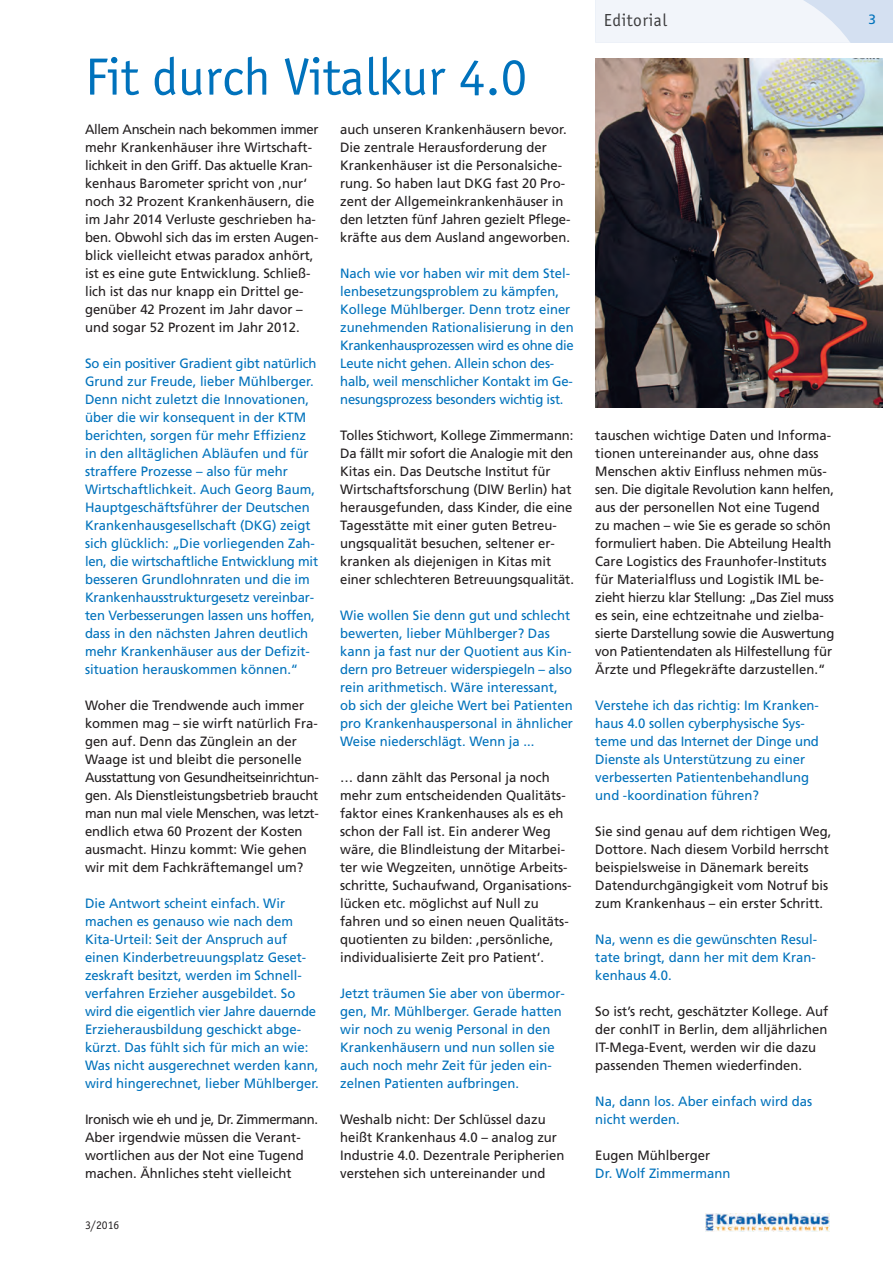
<style>
.page{position:relative;width:893px;height:1263px;background:#fff}
.page>*{position:absolute;margin:0;border:0;box-sizing:border-box;transform-origin:0 0}
.t1{font:54px "Officina Sans";color:#0072bc}
.t2{font:18px "Officina Sans";letter-spacing:.03em;color:#3e3e3f}
.t3{font:13.5px/18px "Frutiger";color:#231f20}
.t4{font:13.5px/18px "Frutiger";color:#0072bc}
.t5{font:12px "Officina Sans";color:#231f20}
</style>
<div class="page">
<div style="left:595px;top:0;width:298px;height:43px;background:#d4e0f1"></div>
<svg style="left:595px;top:0;width:255px;height:43px;background:#eff3f9"></svg>
<img style="left:706px;top:1213px;width:123px;height:18px">
<img style="left:595px;top:59px;width:287px;height:349px">
<h1 class="t1" style="left:85px;top:56px;width:443px">Fit durch Vitalkur 4.0</h1>
<p class="t3" style="left:85px;top:121px;width:235px">Allem Anschein nach bekommen immer mehr Krankenhäuser ihre Wirtschaft&shy;lichkeit in den Griff. Das aktuelle Kran&shy;kenhaus Barometer spricht von ,nur‘ noch 32 Prozent Krankenhäusern, die im Jahr 2014 Verluste geschrieben ha - ben. Obwohl sich das im ersten Augen&shy;blick vielleicht etwas paradox anhört, ist es eine gute Entwicklung. Schließ&shy;lich ist das nur knapp ein Drittel ge - genüber 42 Prozent im Jahr davor – und sogar 52 Prozent im Jahr 2012.</p>
<p class="t4" style="left:85px;top:355px;width:235px">So ein positiver Gradient gibt natürlich Grund zur Freude, lieber Mühlberger.<br>Denn nicht zuletzt die Innovationen, über die wir konsequent in der KTM berichten, sorgen für mehr Effizienz in den alltäglichen Abläufen und für straffere Prozesse – also für mehr Wirtschaftlichkeit. Auch Georg Baum, Hauptgeschäftsführer der Deutschen Krankenhausgesellschaft (DKG) zeigt sich glücklich: „Die vorliegenden Zah&shy;len, die wirtschaftliche Entwicklung mit besseren Grundlohnraten und die im Krankenhausstrukturgesetz vereinbar&shy;ten Verbesserungen lassen uns hoffen, dass in den nächsten Jahren deutlich mehr Krankenhäuser aus der Defizit - situation herauskommen können.“</p>
<p class="t3" style="left:85px;top:697px;width:235px">Woher die Trendwende auch immer kommen mag – sie wirft natürlich Fra - gen auf. Denn das Zünglein an der Waage ist und bleibt die personelle Ausstattung von Gesundheitseinrichtun&shy;gen. Als Dienstleistungsbetrieb braucht man nun mal viele Menschen, was letzt&shy;endlich etwa 60 Prozent der Kosten ausmacht. Hinzu kommt: Wie gehen wir mit dem Fachkräftemangel um?</p>
<p class="t4" style="left:85px;top:895px;width:235px">Die Antwort scheint einfach. Wir machen es genauso wie nach dem Kita-Urteil: Seit der Anspruch auf einen Kinderbetreuungsplatz Geset&shy;zeskraft besitzt, werden im Schnell - verfahren Erzieher ausgebildet. So wird die eigentlich vier Jahre dauernde Erzieherausbildung geschickt abge&shy;kürzt. Das fühlt sich für mich an wie:<br>Was nicht ausgerechnet werden kann, wird hingerechnet, lieber Mühlberger.</p>
<p class="t3" style="left:85px;top:1111px;width:235px">Ironisch wie eh und je, Dr. Zimmermann.<br>Aber irgendwie müssen die Verant&shy;wortlichen aus der Not eine Tugend machen. Ähnliches steht vielleicht</p>
<p class="t5" style="left:85px;top:1221px;width:36px">3/2016</p>
<p class="t3" style="left:340px;top:121px;width:232px">auch unseren Krankenhäusern bevor.<br>Die zentrale Herausforderung der Krankenhäuser ist die Personalsiche&shy;rung. So haben laut DKG fast 20 Pro&shy;zent der Allgemeinkrankenhäuser in den letzten fünf Jahren gezielt Pflege&shy;kräfte aus dem Ausland angeworben.</p>
<p class="t4" style="left:340px;top:265px;width:235px">Nach wie vor haben wir mit dem Stel&shy;lenbesetzungsproblem zu kämpfen, Kollege Mühlberger. Denn trotz einer zunehmenden Rationalisierung in den Krankenhausprozessen wird es ohne die Leute nicht gehen. Allein schon des&shy;halb, weil menschlicher Kontakt im Ge - nesungsprozess besonders wichtig ist.</p>
<p class="t3" style="left:340px;top:427px;width:235px">Tolles Stichwort, Kollege Zimmermann:<br>Da fällt mir sofort die Analogie mit den Kitas ein. Das Deutsche Institut für Wirtschaftsforschung (DIW Berlin) hat herausgefunden, dass Kinder, die eine Tagesstätte mit einer guten Betreu&shy;ungsqualität besuchen, seltener er - kranken als diejenigen in Kitas mit einer schlechteren Betreuungsqualität.</p>
<p class="t4" style="left:340px;top:607px;width:234px">Wie wollen Sie denn gut und schlecht bewerten, lieber Mühlberger? Das kann ja fast nur der Quotient aus Kin&shy;dern pro Betreuer widerspiegeln – also rein arithmetisch. Wäre interessant, ob sich der gleiche Wert bei Patienten pro Krankenhauspersonal in ähnlicher Weise niederschlägt. Wenn ja ...</p>
<p class="t3" style="left:340px;top:769px;width:233px">… dann zählt das Personal ja noch mehr zum entscheidenden Qualitäts&shy;faktor eines Krankenhauses als es eh schon der Fall ist. Ein anderer Weg wäre, die Blindleistung der Mitarbei&shy;ter wie Wegzeiten, unnötige Arbeits&shy;schritte, Suchaufwand, Organisations&shy;lücken etc. möglichst auf Null zu fahren und so einen neuen Qualitäts - quotienten zu bilden: ,persönliche, individualisierte Zeit pro Patient‘.</p>
<p class="t4" style="left:340px;top:985px;width:226px">Jetzt träumen Sie aber von übermor&shy;gen, Mr. Mühlberger. Gerade hatten wir noch zu wenig Personal in den Krankenhäusern und nun sollen sie auch noch mehr Zeit für jeden ein - zelnen Patienten aufbringen.</p>
<p class="t3" style="left:340px;top:1111px;width:226px">Weshalb nicht: Der Schlüssel dazu heißt Krankenhaus 4.0 – analog zur Industrie 4.0. Dezentrale Peripherien verstehen sich untereinander und</p>
<h2 class="t2" style="left:604px;top:13px;width:65px">Editorial</h2>
<p class="t4" style="left:868px;top:11px;width:9px">3</p>
<p class="t3" style="left:595px;top:427px;width:241px">tauschen wichtige Daten und Infor ma - tionen untereinander aus, ohne dass Menschen aktiv Einfluss nehmen müs&shy;sen. Die digitale Revolution kann helfen, aus der personellen Not eine Tugend zu machen – wie Sie es gerade so schön formuliert haben. Die Abteilung Health Care Logistics des Fraunhofer-Instituts für Materialfluss und Logistik IML be - zieht hierzu klar Stellung: „Das Ziel muss es sein, eine echtzeitnahe und zielba&shy;sierte Darstellung sowie die Auswertung von Patientendaten als Hilfestellung für Ärzte und Pflegekräfte darzustellen.“</p>
<p class="t4" style="left:595px;top:697px;width:225px">Verstehe ich das richtig: Im Kranken&shy;haus 4.0 sollen cyberphysische Sys&shy;teme und das Internet der Dinge und Dienste als Unterstützung zu einer verbesserten Patientenbehandlung und -koordination führen?</p>
<p class="t3" style="left:595px;top:823px;width:238px">Sie sind genau auf dem richtigen Weg, Dottore. Nach diesem Vorbild herrscht beispielsweise in Dänemark bereits Datendurchgängigkeit vom Notruf bis zum Krankenhaus – ein erster Schritt.</p>
<p class="t4" style="left:595px;top:931px;width:223px;text-align:justify">Na, wenn es die gewünschten Resul - tate bringt, dann her mit dem Kran&shy;kenhaus 4.0.</p>
<p class="t3" style="left:595px;top:1003px;width:234px">So ist’s recht, geschätzter Kollege. Auf der conhIT in Berlin, dem alljährlichen IT-Mega-Event, werden wir die dazu passenden Themen wiederfinden.</p>
<p class="t4" style="left:595px;top:1093px;width:218px">Na, dann los. Aber einfach wird das nicht werden.</p>
<p class="t3" style="left:595px;top:1147px;width:116px">Eugen Mühlberger</p>
<p class="t4" style="left:595px;top:1165px;width:137px">Dr. Wolf Zimmermann</p>
</div>
